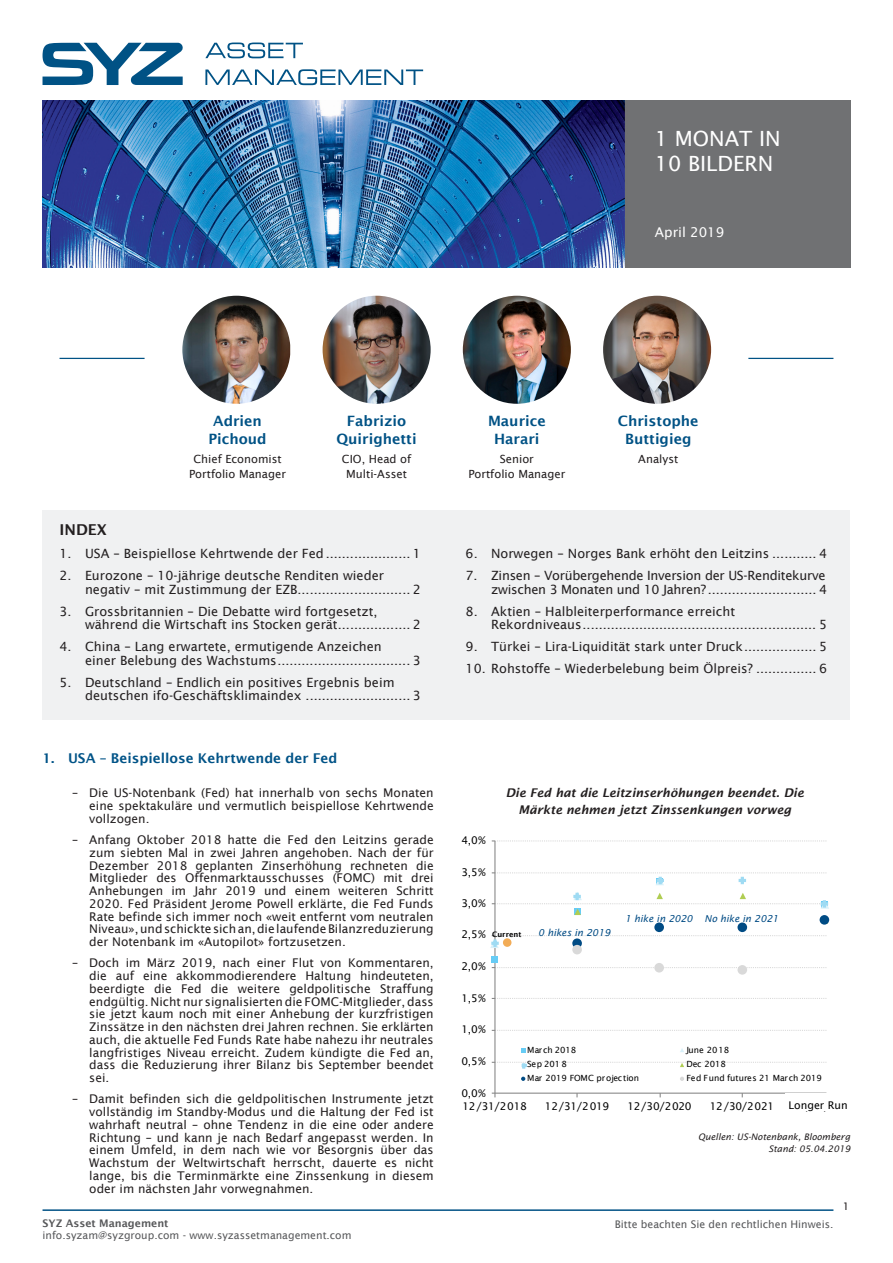
<style>
.page{position:relative;width:893px;height:1263px;background:#fff}
.page>*{position:absolute;margin:0;border:0;box-sizing:border-box;transform-origin:0 0}
.t1{font:21px/25.2px "Lucida Sans";color:#fff}
.t2{font:600 15px "Lucida Sans";color:#231f20}
.t3{font:600 14.25px/18px "Lucida Sans";color:#005285;text-align:center}
.t4{font:600 13.5px "Lucida Sans";color:#005387}
.t5{font:13.5px "Lucida Sans";color:#fff}
.t6{font:12.75px/13.5px "Lucida Sans";color:#231f20}
.t7{font:12.75px/13.5px "Lucida Sans";letter-spacing:-.02em;color:#231f20;text-align:right}
.t8{font:12px/12.8px "Lucida Sans";color:#231f20;text-align:justify}
.Graph_TITLES{font:italic 600 12px/16.5px "Lucida Sans";color:#231f20;text-align:center}
.t9{font:11.25px "Lucida Sans";color:#231f20}
.t10{font:10.65px "Lucida Sans";letter-spacing:-.03em;color:#000}
.t11{font:10.65px "Lucida Sans";color:#000}
.t12{font:10.5px "Lucida Sans";color:#57585a}
.t13{font:600 10.5px "Lucida Sans";color:#57585a}
.t14{font:10.5px "Lucida Sans";color:#231f20}
.t15{font:italic 9.6px "Lucida Sans";color:#004b84}
.Source_data{font:italic 9px "Lucida Sans";color:#231f20}
.t16{font:8.55px "Lucida Sans";letter-spacing:-.005em;color:#000}
.t17{font:600 7.5px "Lucida Sans";color:#000}
</style>
<div class="page">
<svg style="left:205px;top:43px;width:98px;height:15px"></svg>
<svg style="left:205px;top:69px;width:218px;height:16px"></svg>
<svg style="left:43px;top:43px;width:140px;height:42px"></svg>
<img style="left:43px;top:100px;width:807px;height:168px">
<hr style="left:43px;top:1209px;width:790px;height:2px;background:#005285">
<div style="left:43px;top:510px;width:807px;height:210px;background:#f0f1f2"></div>
<hr style="left:494px;top:841px;width:1px;height:252px;background:#868686">
<svg style="left:492px;top:1030px;width:334px;height:1px"></svg>
<svg style="left:492px;top:998px;width:334px;height:1px"></svg>
<svg style="left:492px;top:967px;width:334px;height:1px"></svg>
<svg style="left:492px;top:840px;width:334px;height:1px"></svg>
<hr style="left:495px;top:1092px;width:331px;height:2px;background:#868686">
<div style="left:491px;top:956px;width:7px;height:7px;background:#67ccf5"></div>
<svg style="left:490px;top:935px;width:336px;height:13px"></svg>
<svg style="left:492px;top:872px;width:334px;height:13px"></svg>
<svg style="left:492px;top:892px;width:337px;height:31px"></svg>
<svg style="left:572px;top:938px;width:10px;height:10px"></svg>
<div style="left:654px;top:922px;width:10px;height:10px;background:#004b84;border-radius:50%"></div>
<div style="left:737px;top:922px;width:10px;height:10px;background:#004b84;border-radius:50%"></div>
<div style="left:820px;top:915px;width:9px;height:10px;background:#004b84;border-radius:50%"></div>
<div style="left:572px;top:945px;width:10px;height:9px;background:#d9d9d9;border-radius:50%"></div>
<div style="left:654px;top:963px;width:10px;height:9px;background:#d9d9d9;border-radius:50%"></div>
<div style="left:737px;top:965px;width:10px;height:10px;background:#d9d9d9;border-radius:50%"></div>
<svg style="left:521px;top:1048px;width:4px;height:4px"></svg>
<svg style="left:492px;top:1062px;width:334px;height:7px"></svg>
<svg style="left:521px;top:1077px;width:4px;height:4px"></svg>
<svg style="left:680px;top:1077px;width:4px;height:4px"></svg>
<div style="left:504px;top:939px;width:6px;height:7px;background:#f2ac57;border-radius:50%"></div>
<div style="left:503px;top:938px;width:8px;height:9px;border:2px solid #f2ac57;border-radius:50%"></div>
<hr style="left:748px;top:358px;width:85px;height:1px;background:#005285">
<hr style="left:60px;top:358px;width:85px;height:1px;background:#005285">
<img style="left:182px;top:296px;width:108px;height:108px;border-radius:53px">
<img style="left:603px;top:296px;width:108px;height:108px;border-radius:54px">
<img style="left:323px;top:296px;width:108px;height:108px;border-radius:54px">
<img style="left:463px;top:296px;width:108px;height:108px;border-radius:54px">
<h1 class="t1" style="left:655px;top:126px;width:127px">1 MONAT IN<br>10 BILDERN</h1>
<p class="t5" style="left:655px;top:224px;width:71px">April 2019</p>
<p class="t2" style="left:60px;top:521px;width:49px">INDEX</p>
<p class="t3" style="left:208px;top:412px;width:60px">Adrien<br>Pichoud</p>
<p class="t9" style="left:193px;top:453px;width:90px">Chief Economist</p>
<p class="t9" style="left:189px;top:468px;width:98px">Portfolio Manager</p>
<p class="t3" style="left:337px;top:412px;width:82px">Fabrizio<br>Quirighetti</p>
<p class="t9" style="left:342px;top:453px;width:71px">CIO, Head of</p>
<p class="t9" style="left:346px;top:468px;width:62px">Multi-Asset</p>
<p class="t6" style="left:60px;top:547px;width:363px">1. USA – Beispiellose Kehrtwende der Fed..................... 1</p>
<p class="t6" style="left:85px;top:569px;width:337px;text-indent:-26px">2. Eurozone – 10-jährige deutsche Renditen wieder negativ – mit Zustimmung der EZB............................ 2</p>
<p class="t6" style="left:85px;top:605px;width:337px;text-indent:-26px">3. Grossbritannien – Die Debatte wird fortgesetzt, während die Wirtschaft ins Stocken gerät.................. 2</p>
<p class="t6" style="left:85px;top:640px;width:337px;text-indent:-26px">4. China – Lang erwartete, ermutigende Anzeichen<br>einer Belebung des Wachstums................................. 3</p>
<p class="t6" style="left:85px;top:676px;width:337px;text-indent:-26px">5. Deutschland – Endlich ein positives Ergebnis beim deutschen ifo-Geschäftsklimaindex .......................... 3</p>
<p class="t4" style="left:43px;top:751px;width:296px">1. USA – Beispiellose Kehrtwende der Fed</p>
<p class="t8" style="left:89px;top:786px;width:346px;text-indent:-17px">– Die US-Notenbank (Fed) hat innerhalb von sechs Monaten eine spektakuläre und vermutlich beispiellose Kehrtwende vollzogen.</p>
<p class="t8" style="left:89px;top:833px;width:346px;text-indent:-17px">– Anfang Oktober 2018 hatte die Fed den Leitzins gerade zum siebten Mal in zwei Jahren angehoben. Nach der für Dezember 2018 geplanten Zinserhöhung rechneten die Mitglieder des Offenmarktausschusses (FOMC) mit drei Anhebungen im Jahr 2019 und einem weiteren Schritt 2020. Fed Präsident Jerome Powell erklärte, die Fed Funds Rate befinde sich immer noch «weit entfernt vom neutralen Niveau», und schickte sich an, die laufende Bilanzreduzierung der Notenbank im «Autopilot» fortzusetzen.</p>
<p class="t8" style="left:89px;top:956px;width:346px;text-indent:-17px">– Doch im März 2019, nach einer Flut von Kommentaren, die auf eine akkommodierendere Haltung hindeuteten, beerdigte die Fed die weitere geldpolitische Straffung endgültig. Nicht nur signalisierten die FOMC-Mitglieder, dass sie jetzt kaum noch mit einer Anhebung der kurzfristigen Zinssätze in den nächsten drei Jahren rechnen. Sie erklärten auch, die aktuelle Fed Funds Rate habe nahezu ihr neutrales langfristiges Niveau erreicht. Zudem kündigte die Fed an, dass die Reduzierung ihrer Bilanz bis September beendet sei.</p>
<p class="t8" style="left:89px;top:1093px;width:346px;text-indent:-17px">– Damit befinden sich die geldpolitischen Instrumente jetzt vollständig im Standby-Modus und die Haltung der Fed ist wahrhaft neutral – ohne Tendenz in die eine oder andere Richtung – und kann je nach Bedarf angepasst werden. In einem Umfeld, in dem nach wie vor Besorgnis über das Wachstum der Weltwirtschaft herrscht, dauerte es nicht lange, bis die Terminmärkte eine Zinssenkung in diesem oder im nächsten Jahr vorwegnahmen.</p>
<p class="t3" style="left:488px;top:412px;width:59px">Maurice<br>Harari</p>
<p class="t9" style="left:500px;top:453px;width:36px">Senior</p>
<p class="t9" style="left:468px;top:468px;width:98px">Portfolio Manager</p>
<p class="t3" style="left:618px;top:412px;width:82px">Christophe<br>Buttigieg</p>
<p class="t9" style="left:638px;top:453px;width:42px">Analyst</p>
<p class="t6" style="left:466px;top:547px;width:363px">6. Norwegen – Norges Bank erhöht den Leitzins ........... 4</p>
<p class="t7" style="left:466px;top:569px;width:363px">7. Zinsen – Vorübergehende Inversion der US-Renditekurve zwischen 3 Monaten und 10 Jahren? ........................... 4</p>
<p class="t6" style="left:491px;top:605px;width:337px;text-indent:-26px">8. Aktien – Halbleiterperformance erreicht<br>Rekordniveaus.......................................................... 5</p>
<p class="t6" style="left:466px;top:640px;width:363px">9. Türkei – Lira-Liquidität stark unter Druck.................. 5</p>
<p class="t6" style="left:466px;top:662px;width:363px">10. Rohstoffe – Wiederbelebung beim Ölpreis? ............... 6</p>
<p class="t10" style="left:461px;top:834px;width:26px">4,0%</p>
<p class="t10" style="left:461px;top:866px;width:26px">3,5%</p>
<p class="t10" style="left:461px;top:897px;width:26px">3,0%</p>
<p class="Graph_TITLES" style="left:506px;top:785px;width:300px">Die Fed hat die Leitzinserhöhungen beendet. Die<br>Märkte nehmen jetzt Zinssenkungen vorweg</p>
<p class="t15" style="left:625px;top:913px;width:69px">1 hike in 2020</p>
<p class="t15" style="left:705px;top:913px;width:75px">No hike in 2021</p>
<p class="t17" style="left:492px;top:930px;width:31px">Current</p>
<p class="t15" style="left:538px;top:927px;width:74px">0 hikes in 2019</p>
<p class="t10" style="left:461px;top:928px;width:26px">2,5%</p>
<p class="t10" style="left:461px;top:960px;width:26px">2,0%</p>
<p class="t10" style="left:461px;top:992px;width:26px">1,5%</p>
<p class="t10" style="left:461px;top:1023px;width:26px">1,0%</p>
<p class="t10" style="left:461px;top:1055px;width:26px">0,5%</p>
<p class="t10" style="left:461px;top:1087px;width:26px">0,0%</p>
<p class="t16" style="left:527px;top:1045px;width:51px">March 2018</p>
<p class="t16" style="left:686px;top:1045px;width:44px">June 2018</p>
<p class="t16" style="left:527px;top:1059px;width:41px">Sep 2018</p>
<p class="t16" style="left:686px;top:1059px;width:41px">Dec 2018</p>
<p class="t16" style="left:527px;top:1073px;width:113px">Mar 2019 FOMC projection</p>
<p class="t16" style="left:686px;top:1073px;width:137px">Fed Fund futures 21 March 2019</p>
<p class="t11" style="left:788px;top:1099px;width:61px">Longer Run</p>
<p class="t10" style="left:462px;top:1100px;width:66px">12/31/2018</p>
<p class="t10" style="left:545px;top:1100px;width:66px">12/31/2019</p>
<p class="t10" style="left:627px;top:1100px;width:66px">12/30/2020</p>
<p class="t10" style="left:710px;top:1100px;width:66px">12/30/2021</p>
<p class="t10" style="left:792px;top:1100px;width:66px">12/30/2022</p>
<p class="Source_data" style="left:698px;top:1131px;width:154px">Quellen: US-Notenbank, Bloomberg</p>
<p class="Source_data" style="left:768px;top:1143px;width:83px">Stand: 05.04.2019</p>
<p class="t14" style="left:843px;top:1200px;width:8px">1</p>
<p class="t13" style="left:43px;top:1218px;width:128px">SYZ Asset Management</p>
<p class="t12" style="left:615px;top:1218px;width:220px">Bitte beachten Sie den rechtlichen Hinweis.</p>
<p class="t12" style="left:43px;top:1230px;width:311px">info.syzam@syzgroup.com - www.syzassetmanagement.com</p>
</div>
